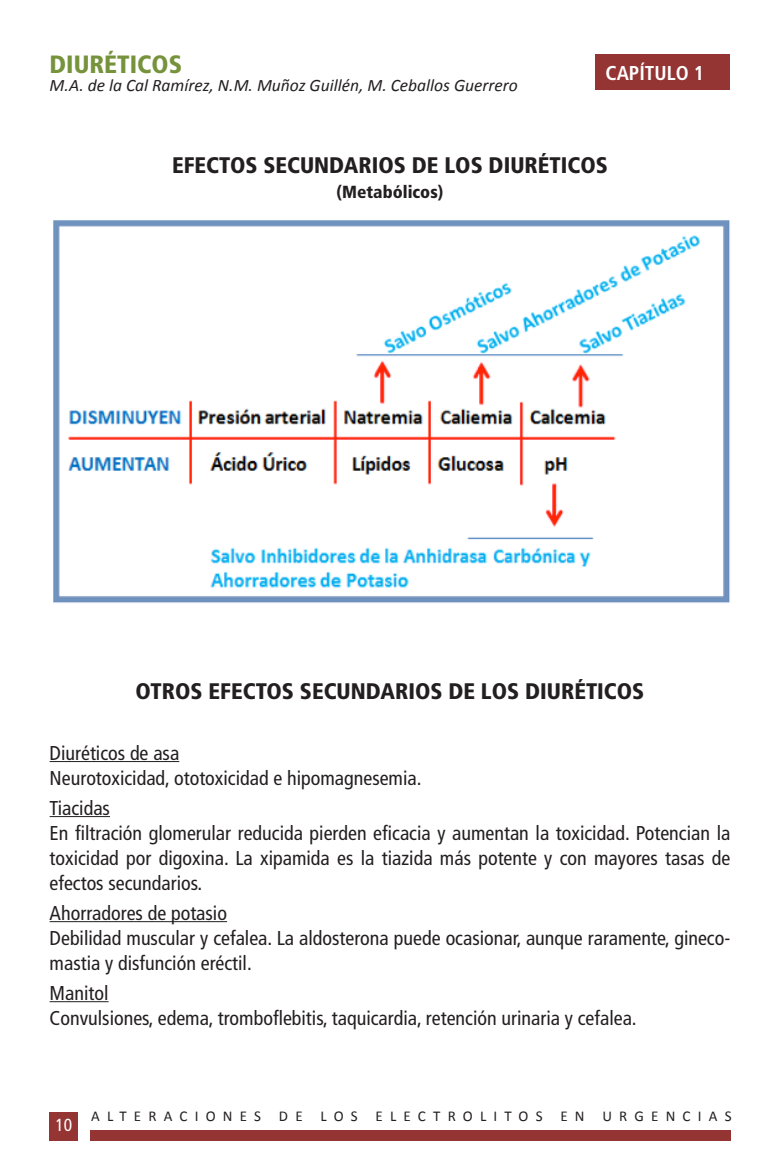
<style>
.page{position:relative;width:780px;height:1170px;background:#fff}
.page>*{position:absolute;margin:0;border:0;box-sizing:border-box;transform-origin:0 0}
.t1{font:900 condensed 25px "Frutiger";color:#76933c}
.t2{font:900 condensed 22.5px "Frutiger LT Std";color:#231f20}
.t3{font:condensed 20px/25px "Frutiger LT Std";color:#231f20;text-align:justify}
.t4{font:700 condensed 20px "Frutiger";color:#fff}
.t5{font:italic 17.5px "Calibri";color:#231f20}
.t6{font:900 condensed 17.5px "Frutiger LT Std";color:#231f20}
.t7{font:condensed 17.5px "Frutiger LT Std";color:#fff}
.t8{font:15px "Calibri";letter-spacing:.48em;color:#231f20}
</style>
<div class="page">
<div style="left:90px;top:1129px;width:640px;height:11px;background:#943533"></div>
<div style="left:595px;top:55px;width:135px;height:35px;background:#943533"></div>
<div style="left:50px;top:1111px;width:28px;height:29px;background:#943533"></div>
<img style="left:53px;top:220px;width:677px;height:383px">
<hr style="left:50px;top:761px;width:129px;height:1px;background:#231f20">
<hr style="left:50px;top:816px;width:60px;height:1px;background:#231f20">
<hr style="left:50px;top:921px;width:177px;height:1px;background:#231f20">
<hr style="left:50px;top:1001px;width:59px;height:1px;background:#231f20">
<p class="t1" style="left:50px;top:50px;width:134px">DIURÉTICOS</p>
<p class="t4" style="left:605px;top:61px;width:100px">CAPÍTULO 1</p>
<p class="t5" style="left:50px;top:73px;width:469px">M.A. de la Cal Ramírez, N.M. Muñoz Guillén, M. Ceballos Guerrero</p>
<p class="t2" style="left:172px;top:151px;width:437px">EFECTOS SECUNDARIOS DE LOS DIURÉTICOS</p>
<p class="t6" style="left:336px;top:181px;width:108px">(Metabólicos)</p>
<p class="t2" style="left:136px;top:677px;width:510px">OTROS EFECTOS SECUNDARIOS DE LOS DIURÉTICOS</p>
<p class="t3" style="left:50px;top:740px;width:131px">Diuréticos de asa</p>
<p class="t3" style="left:50px;top:765px;width:373px">Neurotoxicidad, ototoxicidad e hipomagnesemia.</p>
<p class="t3" style="left:50px;top:795px;width:62px">Tiacidas</p>
<p class="t3" style="left:50px;top:820px;width:682px">En filtración glomerular reducida pierden eficacia y aumentan la toxicidad. Potencian la toxicidad por digoxina. La xipamida es la tiazida más potente y con mayores tasas de efectos secundarios.</p>
<p class="t3" style="left:50px;top:900px;width:179px">Ahorradores de potasio</p>
<p class="t3" style="left:50px;top:925px;width:682px">Debilidad muscular y cefalea. La aldosterona puede ocasionar, aunque raramente, gineco&shy;mastia y disfunción eréctil.</p>
<p class="t3" style="left:50px;top:980px;width:60px">Manitol</p>
<p class="t3" style="left:50px;top:1005px;width:588px">Convulsiones, edema, tromboflebitis, taquicardia, retención urinaria y cefalea.</p>
<p class="t7" style="left:55px;top:1114px;width:18px">10</p>
<p class="t8" style="left:91px;top:1106px;width:642px">ALTERACIONES DE LOS ELECTROLITOS EN URGENCIAS</p>
</div>
